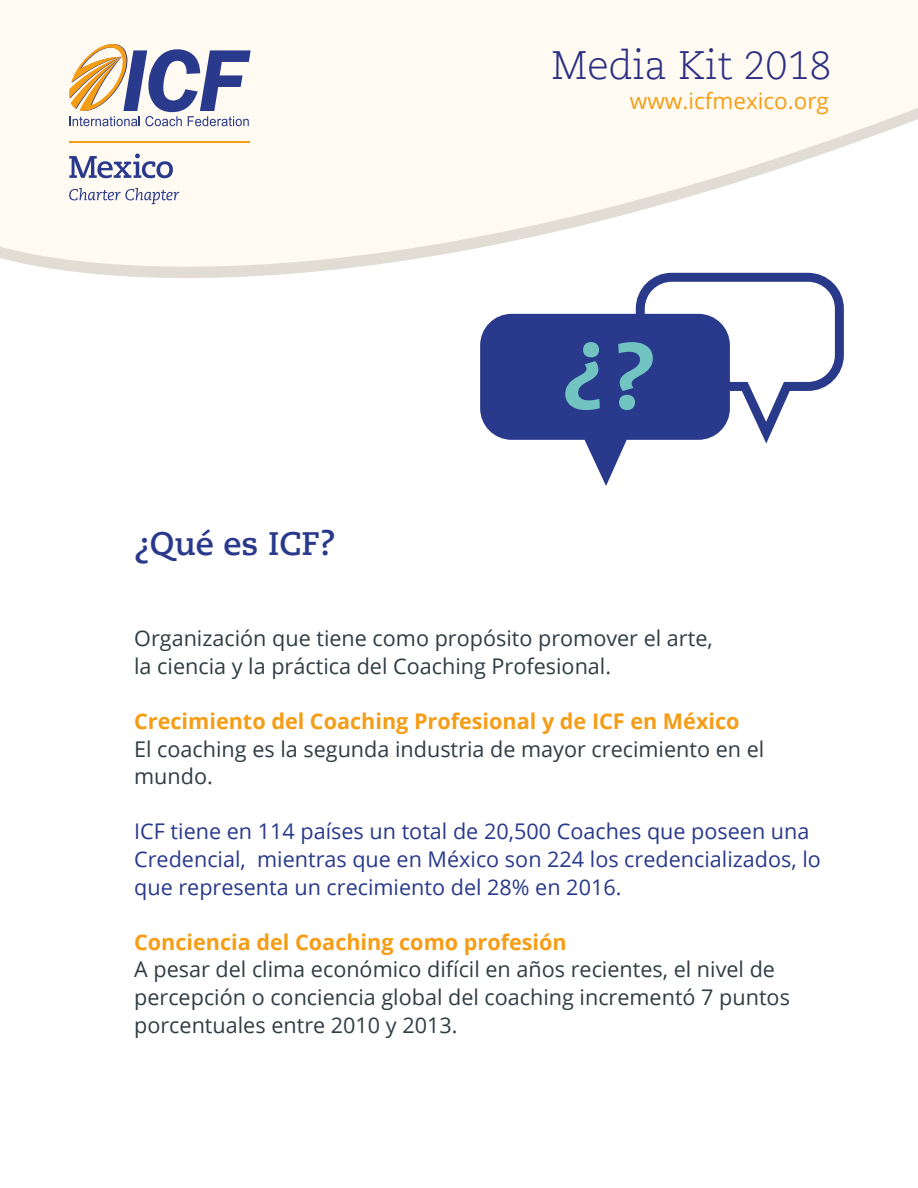
<style>
.page{position:relative;width:918px;height:1188px;background:#fff}
.page>*{position:absolute;margin:0;border:0;box-sizing:border-box;transform-origin:0 0}
.t1{font:300 39.6px "Caecilia LT Std";color:#2b3083}
.t2{font:700 32.4px "Caecilia LT Std";color:#29398b}
.t3{font:22.5px "Open Sans";color:#f59d16}
.t4{font:21.6px/27.6px "Open Sans";color:#303d43}
.t5{font:21.6px/27.6px "Open Sans";color:#29398b}
.t6{font:700 21.6px "Open Sans";color:#f59d16}
</style>
<div class="page">
<svg style="left:0;top:0;width:918px;height:278px;fill:#fffbf2"></svg>
<svg style="left:69px;top:188px;width:110px;height:16px"></svg>
<svg style="left:69px;top:154px;width:104px;height:24px"></svg>
<svg style="left:69px;top:44px;width:182px;height:82px"></svg>
<hr style="left:69px;top:142px;width:181px;height:1px;background:#f59d15">
<svg style="left:480px;top:268px;width:368px;height:218px"></svg>
<h2 class="t2" style="left:134px;top:525px;width:203px">¿Qué es ICF?</h2>
<h1 class="t1" style="left:551px;top:43px;width:282px">Media Kit 2018</h1>
<p class="t3" style="left:630px;top:86px;width:200px">www.icfmexico.org</p>
<p class="t4" style="left:134px;top:624px;width:580px">Organización que tiene como propósito promover el arte, la ciencia y la práctica del Coaching Profesional.</p>
<p class="t6" style="left:134px;top:706px;width:607px">Crecimiento del Coaching Profesional y de ICF en México</p>
<p class="t4" style="left:134px;top:734px;width:632px">El coaching es la segunda industria de mayor crecimiento en el mundo.</p>
<p class="t5" style="left:134px;top:817px;width:688px">ICF tiene en 114 países un total de 20,500 Coaches que poseen una<br>Credencial, mientras que en México son 224 los credencializados, lo que representa un crecimiento del 28% en 2016.</p>
<p class="t6" style="left:134px;top:927px;width:434px">Conciencia del Coaching como profesión</p>
<p class="t4" style="left:134px;top:955px;width:657px">A pesar del clima económico difícil en años recientes, el nivel de percepción o conciencia global del coaching incrementó 7 puntos porcentuales entre 2010 y 2013.</p>
</div>
